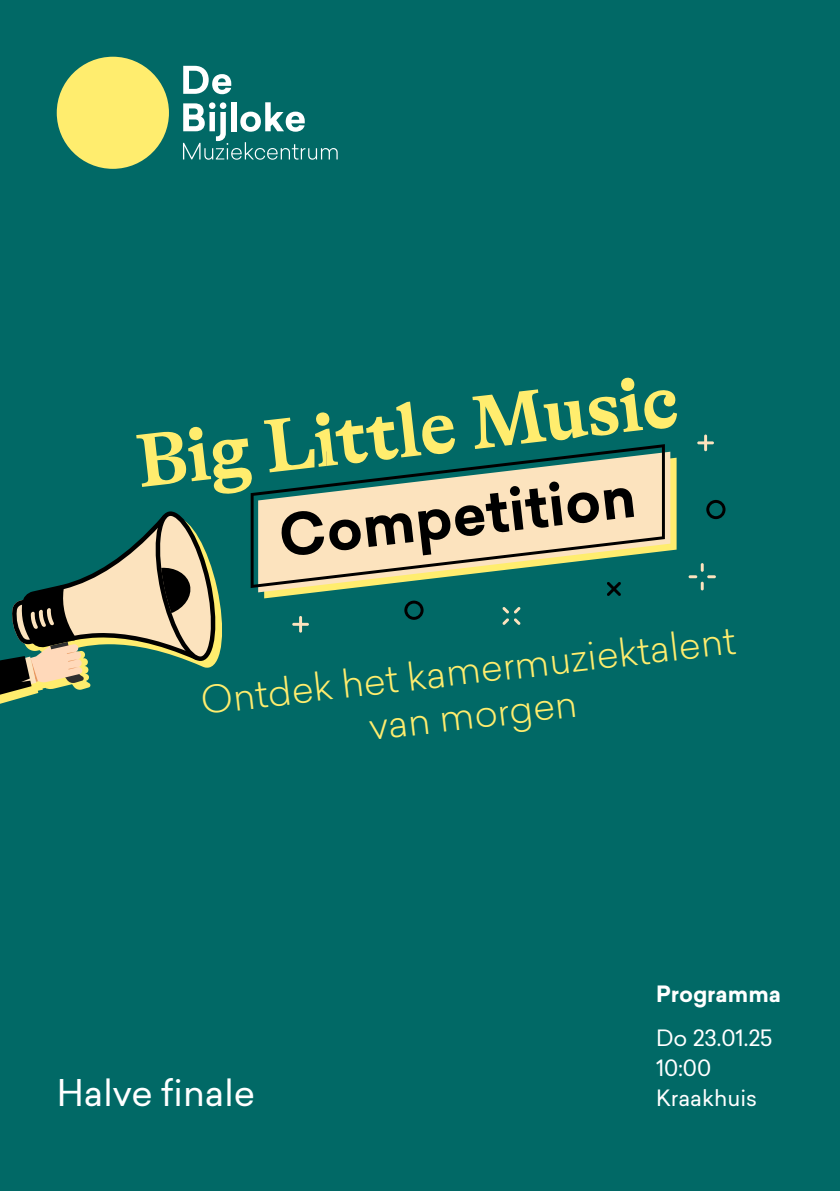
<style>
.page{position:relative;width:840px;height:1191px;background:#fff}
.page>*{position:absolute;margin:0;border:0;box-sizing:border-box;transform-origin:0 0}
.t1{font:700 76.6px "GT Alpina";color:#ffed6e}
.t2{font:700 56.8px "Sailec";color:#000}
.t3{font:300 37.4px/45px "Sailec";color:#ffed6e;text-align:center}
.t4{font:36px "Sailec";color:#fff}
.t5{font:22px/30px "Sailec";color:#fff}
.t6{font:700 22px "Sailec";color:#fff}
</style>
<div class="page">
<div style="left:0;top:0;width:839px;height:1191px;background:#016966"></div>
<div style="left:57px;top:57px;width:112px;height:112px;background:#ffed6e;border-radius:50%"></div>
<svg style="left:183px;top:66px;width:48px;height:28px"></svg>
<svg style="left:183px;top:102px;width:154px;height:58px"></svg>
<svg style="left:0;top:598px;width:222px;height:106px"></svg>
<svg style="left:0;top:511px;width:219px;height:183px"></svg>
<svg style="left:404px;top:600px;width:19px;height:20px"></svg>
<svg style="left:706px;top:500px;width:19px;height:19px"></svg>
<svg style="left:688px;top:563px;width:27px;height:27px"></svg>
<svg style="left:502px;top:607px;width:18px;height:18px"></svg>
<hr style="left:703px;top:434px;width:3px;height:17px;background:#fce3be">
<hr style="left:697px;top:441px;width:16px;height:3px;background:#fce3be">
<hr style="left:299px;top:616px;width:3px;height:16px;background:#fce3be">
<hr style="left:292px;top:623px;width:17px;height:3px;background:#fce3be">
<svg style="left:264px;top:458px;width:412px;height:140px"></svg>
<svg style="left:258px;top:452px;width:412px;height:140px"></svg>
<svg style="left:250px;top:444px;width:414px;height:144px;fill:#fce3be"></svg>
<h1 class="t1" style="left:132px;top:421px;width:544px;rotate:-7deg">Big Little Music</h1>
<h2 class="t2" style="left:275px;top:494px;width:360px;rotate:-6deg">Competition</h2>
<p class="t3" style="left:198px;top:674px;width:539px;rotate:-6deg">Ontdek het kamermuziektalent van morgen</p>
<p class="t6" style="left:655px;top:978px;width:126px">Programma</p>
<p class="t5" style="left:655px;top:1022px;width:118px">Do 23.01.25<br>10:00</p>
<p class="t4" style="left:57px;top:1067px;width:200px">Halve finale</p>
<p class="t5" style="left:655px;top:1082px;width:102px">Kraakhuis</p>
</div>
